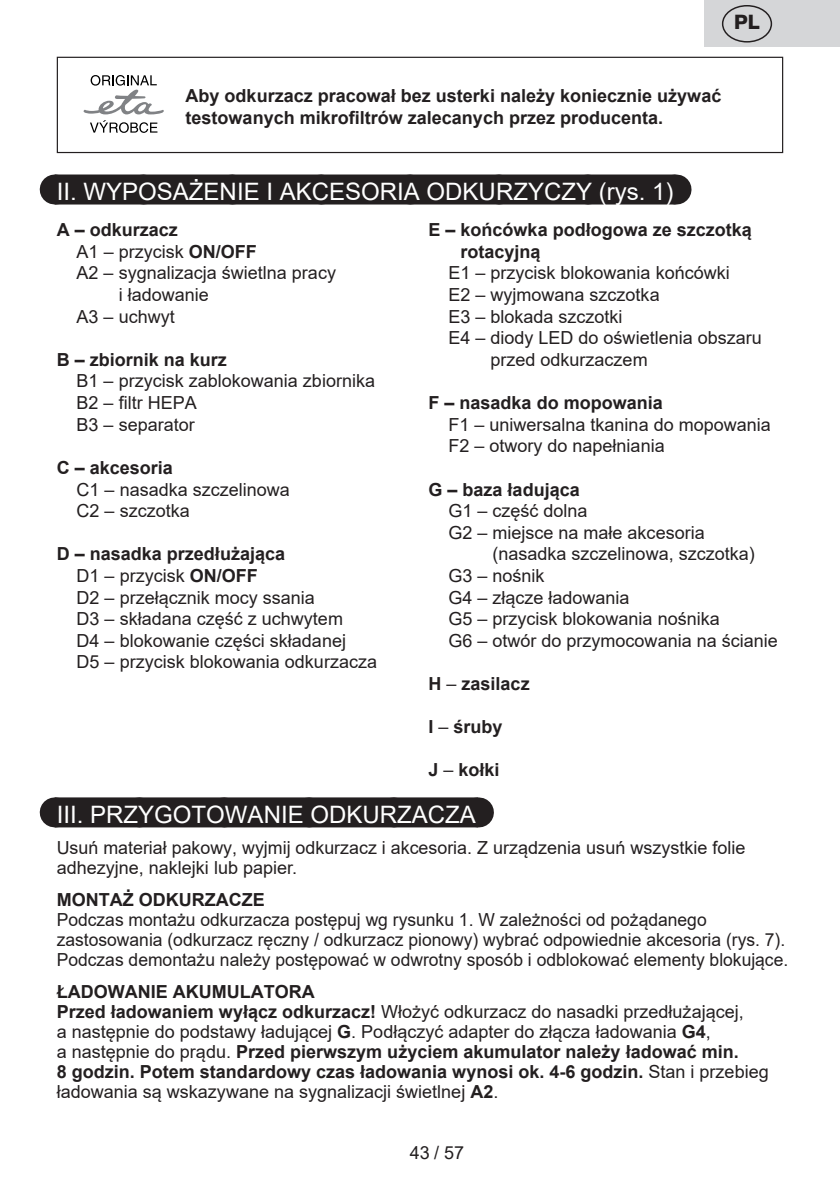
<style>
.page{position:relative;width:840px;height:1191px;background:#fff}
.page>*{position:absolute;margin:0;border:0;box-sizing:border-box;transform-origin:0 0}
.Grafický_nadpis_ETA{font:24px "Arial";color:#fff}
.t1{font:800 20px "Helvetica Neue OT";color:#231f20}
.Normální{font:18px/20px "Arial";color:#231f20}
.Normální-2{font:700 18px/22px "Arial";color:#231f20}
.s1{font-weight:700}
.s2{font-weight:400}
</style>
<div class="page">
<div style="left:55px;top:174px;width:620px;height:30px;background:#231f20"></div>
<svg style="left:143px;top:174px;width:487px;height:1px"></svg>
<hr style="left:675px;top:174px;width:1px;height:30px;background:#231f20">
<div style="left:55px;top:797px;width:422px;height:30px;background:#231f20"></div>
<svg style="left:139px;top:797px;width:296px;height:1px"></svg>
<hr style="left:477px;top:797px;width:1px;height:30px;background:#231f20">
<svg style="left:90px;top:120px;width:67px;height:13px"></svg>
<svg style="left:83px;top:75px;width:81px;height:39px"></svg>
<div style="left:57px;top:57px;width:725px;height:96px;border:1px solid #231f20"></div>
<div style="left:704px;top:0;width:135px;height:47px;background:#d5d6d8"></div>
<div style="left:721px;top:5px;width:50px;height:38px;border:1px solid #231f20;border-radius:50%"></div>
<p class="t1" style="left:733px;top:10px;width:27px">PL</p>
<p class="Normální-2" style="left:185px;top:85px;width:537px">Aby odkurzacz pracował bez usterki należy koniecznie używać testowanych mikrofiltrów zalecanych przez producenta.</p>
<p class="Grafický_nadpis_ETA" style="left:57px;top:175px;width:618px">II. WYPOSAŻENIE I AKCESORIA ODKURZYCZY (rys. 1)</p>
<p class="Normální-2" style="left:57px;top:219px;width:123px">A – odkurzacz</p>
<p class="Normální" style="left:77px;top:241px;width:182px">A1 – przycisk <span class="s1">ON/OFF</span></p>
<p class="Normální" style="left:119px;top:262px;width:219px;line-height:21.6px;text-indent:-42px">A2 – sygnalizacja świetlna pracy i ładowanie</p>
<p class="Normální" style="left:77px;top:306px;width:100px">A3 – uchwyt</p>
<p class="Normální-2" style="left:57px;top:349px;width:172px">B – zbiornik na kurz</p>
<p class="Normální" style="left:77px;top:371px;width:300px">B1 – przycisk zablokowania zbiornika</p>
<p class="Normální" style="left:77px;top:392px;width:122px">B2 – filtr HEPA</p>
<p class="Normální" style="left:77px;top:414px;width:120px">B3 – separator</p>
<p class="Normální-2" style="left:57px;top:457px;width:118px">C – akcesoria</p>
<p class="Normální" style="left:77px;top:479px;width:215px">C1 – nasadka szczelinowa</p>
<p class="Normální" style="left:77px;top:500px;width:115px">C2 – szczotka</p>
<p class="Normální-2" style="left:57px;top:543px;width:230px">D – nasadka przedłużająca</p>
<p class="Normální" style="left:77px;top:565px;width:183px">D1 – przycisk <span class="s1">ON/OFF</span></p>
<p class="Normální" style="left:77px;top:587px;width:240px">D2 – przełącznik mocy ssania</p>
<p class="Normální" style="left:77px;top:608px;width:268px">D3 – składana część z uchwytem</p>
<p class="Normální" style="left:77px;top:630px;width:271px">D4 – blokowanie części składanej</p>
<p class="Normální" style="left:77px;top:652px;width:302px">D5 – przycisk blokowania odkurzacza</p>
<p class="Normální-2" style="left:460px;top:219px;width:293px;text-indent:-32px">E – końcówka podłogowa ze szczotką rotacyjną</p>
<p class="Normální" style="left:448px;top:263px;width:283px">E1 – przycisk blokowania końcówki</p>
<p class="Normální" style="left:448px;top:284px;width:213px">E2 – wyjmowana szczotka</p>
<p class="Normální" style="left:448px;top:306px;width:176px">E3 – blokada szczotki</p>
<p class="Normální" style="left:490px;top:327px;width:273px;line-height:21.6px;text-indent:-42px">E4 – diody LED do oświetlenia obszaru przed odkurzaczem</p>
<p class="Normální-2" style="left:428px;top:392px;width:236px">F – nasadka do mopowania</p>
<p class="Normální" style="left:448px;top:414px;width:324px">F1 – uniwersalna tkanina do mopowania</p>
<p class="Normální" style="left:448px;top:436px;width:218px">F2 – otwory do napełniania</p>
<p class="Normální-2" style="left:428px;top:478px;width:153px">G – baza ładująca</p>
<p class="Normální" style="left:448px;top:500px;width:141px">G1 – część dolna</p>
<p class="Normální" style="left:492px;top:521px;width:264px;line-height:21.6px;text-indent:-44px">G2 – miejsce na małe akcesoria (nasadka szczelinowa, szczotka)</p>
<p class="Normální" style="left:448px;top:565px;width:98px">G3 – nośnik</p>
<p class="Normální" style="left:448px;top:587px;width:183px">G4 – złącze ładowania</p>
<p class="Normální" style="left:448px;top:608px;width:273px">G5 – przycisk blokowania nośnika</p>
<p class="Normální" style="left:448px;top:630px;width:331px">G6 – otwór do przymocowania na ścianie</p>
<p class="Normální-2" style="left:428px;top:673px;width:103px">H <span class="s2">–</span> zasilacz</p>
<p class="Normální-2" style="left:428px;top:716px;width:76px">I <span class="s2">–</span> śruby</p>
<p class="Normální-2" style="left:428px;top:759px;width:73px">J <span class="s2">–</span> kołki</p>
<p class="Grafický_nadpis_ETA" style="left:57px;top:797px;width:420px">III. PRZYGOTOWANIE ODKURZACZA</p>
<p class="Normální" style="left:57px;top:837px;width:690px">Usuń materiał pakowy, wyjmij odkurzacz i akcesoria. Z urządzenia usuń wszystkie folie adhezyjne, naklejki lub papier.</p>
<p class="Normální-2" style="left:57px;top:889px;width:209px">MONTAŻ ODKURZACZE</p>
<p class="Normální" style="left:57px;top:909px;width:732px">Podczas montażu odkurzacza postępuj wg rysunku 1. W zależności od pożądanego zastosowania (odkurzacz ręczny / odkurzacz pionowy) wybrać odpowiednie akcesoria (rys. 7).<br>Podczas demontażu należy postępować w odwrotny sposób i odblokować elementy blokujące.</p>
<p class="Normální-2" style="left:57px;top:981px;width:259px">ŁADOWANIE AKUMULATORA</p>
<p class="Normální" style="left:57px;top:1001px;width:713px"><span class="s1">Przed ładowaniem wyłącz odkurzacz!</span> Włożyć odkurzacz do nasadki przedłużającej,<br>a następnie do podstawy ładującej <span class="s1">G</span>. Podłączyć adapter do złącza ładowania <span class="s1">G4</span>,<br>a następnie do prądu. <span class="s1">Przed pierwszym użyciem akumulator należy ładować min.<br>8 godzin. Potem standardowy czas ładowania wynosi ok. 4-6 godzin.</span> Stan i przebieg ładowania są wskazywane na sygnalizacji świetlnej <span class="s1">A2</span>.</p>
<p class="Normální" style="left:410px;top:1142px;width:56px">43 / 57</p>
</div>
